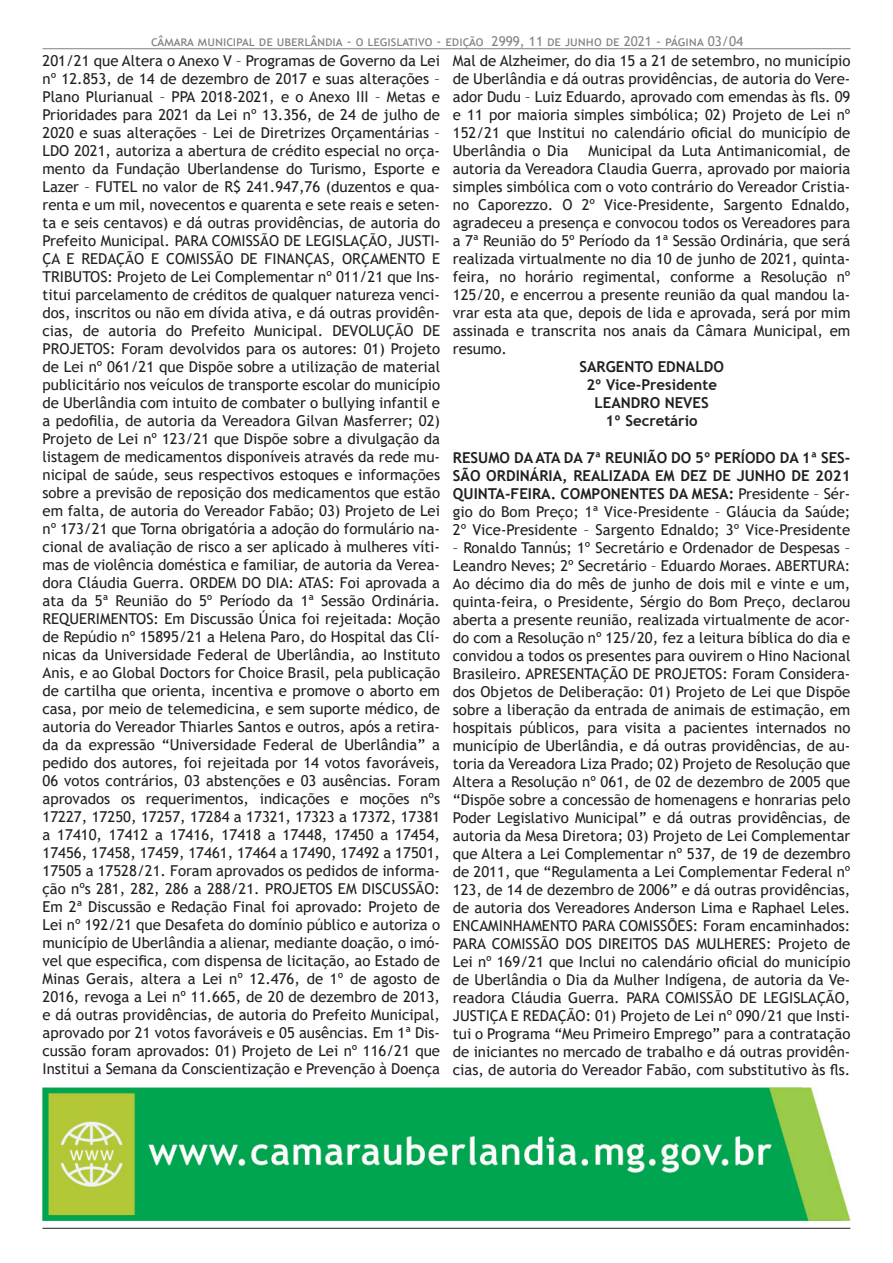
<style>
.page{position:relative;width:893px;height:1263px;background:#fff}
.page>*{position:absolute;margin:0;border:0;box-sizing:border-box;transform-origin:0 0}
.t1{font:15px/18px "Trebuchet MS";color:#231f20;text-align:justify}
.t2{font:700 15px "Trebuchet MS";color:#231f20}
.t3{font:13.5px "Trebuchet MS";color:#808285}
.s1{font-weight:700}
</style>
<div class="page">
<hr style="left:43px;top:48px;width:807px;height:1px;background:#808285">
<hr style="left:42px;top:1228px;width:808px;height:1px;background:#231f20">
<img style="left:42px;top:1087px;width:808px;height:133px">
<p class="t3" style="left:151px;top:32px;width:593px">câmara municipal de uberlândia - o legislativo - edição 2999, 11 de junho de 2021 - página 03/04</p>
<p class="t1" style="left:43px;top:52px;width:399px">201/21 que Altera o Anexo V – Programas de Governo da Lei nº 12.853, de 14 de dezembro de 2017 e suas alterações – Plano Plurianual – PPA 2018-2021, e o Anexo III – Metas e Prioridades para 2021 da Lei nº 13.356, de 24 de julho de 2020 e suas alterações – Lei de Diretrizes Orçamentárias – LDO 2021, autoriza a abertura de crédito especial no orça&shy;mento da Fundação Uberlandense do Turismo, Esporte e Lazer – FUTEL no valor de R$ 241.947,76 (duzentos e qua&shy;renta e um mil, novecentos e quarenta e sete reais e seten&shy;ta e seis centavos) e dá outras providências, de autoria do Prefeito Municipal. PARA COMISSÃO DE LEGISLAÇÃO, JUSTI-ÇA E REDAÇÃO E COMISSÃO DE FINANÇAS, ORÇAMENTO E TRIBUTOS: Projeto de Lei Complementar nº 011/21 que Ins&shy;titui parcelamento de créditos de qualquer natureza venci&shy;dos, inscritos ou não em dívida ativa, e dá outras providên&shy;cias, de autoria do Prefeito Municipal. DEVOLUÇÃO DE PROJETOS: Foram devolvidos para os autores: 01) Projeto de Lei nº 061/21 que Dispõe sobre a utilização de material publicitário nos veículos de transporte escolar do município de Uberlândia com intuito de combater o bullying infantil e a pedofilia, de autoria da Vereadora Gilvan Masferrer; 02)<br>Projeto de Lei nº 123/21 que Dispõe sobre a divulgação da listagem de medicamentos disponíveis através da rede mu&shy;nicipal de saúde, seus respectivos estoques e informações sobre a previsão de reposição dos medicamentos que estão em falta, de autoria do Vereador Fabão; 03) Projeto de Lei nº 173/21 que Torna obrigatória a adoção do formulário na&shy;cional de avaliação de risco a ser aplicado à mulheres víti&shy;mas de violência doméstica e familiar, de autoria da Verea&shy;dora Cláudia Guerra. ORDEM DO DIA: ATAS: Foi aprovada a ata da 5ª Reunião do 5º Período da 1ª Sessão Ordinária.<br>REQUERIMENTOS: Em Discussão Única foi rejeitada: Moção de Repúdio nº 15895/21 a Helena Paro, do Hospital das Clí&shy;nicas da Universidade Federal de Uberlândia, ao Instituto Anis, e ao Global Doctors for Choice Brasil, pela publicação de cartilha que orienta, incentiva e promove o aborto em casa, por meio de telemedicina, e sem suporte médico, de autoria do Vereador Thiarles Santos e outros, após a retira&shy;da da expressão “Universidade Federal de Uberlândia” a pedido dos autores, foi rejeitada por 14 votos favoráveis, 06 votos contrários, 03 abstenções e 03 ausências. Foram aprovados os requerimentos, indicações e moções nºs 17227, 17250, 17257, 17284 a 17321, 17323 a 17372, 17381 a 17410, 17412 a 17416, 17418 a 17448, 17450 a 17454, 17456, 17458, 17459, 17461, 17464 a 17490, 17492 a 17501, 17505 a 17528/21. Foram aprovados os pedidos de informa&shy;ção nºs 281, 282, 286 a 288/21. PROJETOS EM DISCUSSÃO:<br>Em 2ª Discussão e Redação Final foi aprovado: Projeto de Lei nº 192/21 que Desafeta do domínio público e autoriza o município de Uberlândia a alienar, mediante doação, o imó&shy;vel que especifica, com dispensa de licitação, ao Estado de Minas Gerais, altera a Lei nº 12.476, de 1º de agosto de 2016, revoga a Lei nº 11.665, de 20 de dezembro de 2013, e dá outras providências, de autoria do Prefeito Municipal, aprovado por 21 votos favoráveis e 05 ausências. Em 1ª Dis&shy;cussão foram aprovados: 01) Projeto de Lei nº 116/21 que Institui a Semana da Conscientização e Prevenção à Doença</p>
<p class="t1" style="left:453px;top:52px;width:399px">Mal de Alzheimer, do dia 15 a 21 de setembro, no município de Uberlândia e dá outras providências, de autoria do Vere&shy;ador Dudu – Luiz Eduardo, aprovado com emendas às fls. 09 e 11 por maioria simples simbólica; 02) Projeto de Lei nº 152/21 que Institui no calendário oficial do município de Uberlândia o Dia</p>
<p class="t1" style="left:453px;top:142px;width:399px;text-indent:136px">Municipal da Luta Antimanicomial, de autoria da Vereadora Claudia Guerra, aprovado por maioria simples simbólica com o voto contrário do Vereador Cristia&shy;no Caporezzo. O 2º Vice-Presidente, Sargento Ednaldo, agradeceu a presença e convocou todos os Vereadores para a 7ª Reunião do 5º Período da 1ª Sessão Ordinária, que será realizada virtualmente no dia 10 de junho de 2021, quinta&shy;feira, no horário regimental, conforme a Resolução nº 125/20, e encerrou a presente reunião da qual mandou la&shy;vrar esta ata que, depois de lida e aprovada, será por mim assinada e transcrita nos anais da Câmara Municipal, em resumo.</p>
<p class="t2" style="left:579px;top:358px;width:146px">SARGENTO EDNALDO</p>
<p class="t2" style="left:586px;top:376px;width:132px">2º Vice-Presidente</p>
<p class="t2" style="left:594px;top:394px;width:116px">LEANDRO NEVES</p>
<p class="t2" style="left:606px;top:412px;width:94px">1º Secretário</p>
<p class="t1" style="left:453px;top:448px;width:399px"><span class="s1">RESUMO DA ATA DA 7ª REUNIÃO DO 5º PERÍODO DA 1ª SES-SÃO ORDINÁRIA, REALIZADA EM DEZ DE JUNHO DE 2021<br>QUINTA-FEIRA. COMPONENTES DA MESA:</span> Presidente – Sér&shy;gio do Bom Preço; 1ª Vice-Presidente – Gláucia da Saúde; 2º Vice-Presidente – Sargento Ednaldo; 3º Vice-Presidente</p>
<p class="t1" style="left:453px;top:538px;width:399px">– Ronaldo Tannús; 1º Secretário e Ordenador de Despesas – Leandro Neves; 2º Secretário – Eduardo Moraes. ABERTURA:<br>Ao décimo dia do mês de junho de dois mil e vinte e um, quinta-feira, o Presidente, Sérgio do Bom Preço, declarou aberta a presente reunião, realizada virtualmente de acor&shy;do com a Resolução nº 125/20, fez a leitura bíblica do dia e convidou a todos os presentes para ouvirem o Hino Nacional Brasileiro. APRESENTAÇÃO DE PROJETOS: Foram Considera&shy;dos Objetos de Deliberação: 01) Projeto de Lei que Dispõe sobre a liberação da entrada de animais de estimação, em hospitais públicos, para visita a pacientes internados no município de Uberlândia, e dá outras providências, de au&shy;toria da Vereadora Liza Prado; 02) Projeto de Resolução que Altera a Resolução nº 061, de 02 de dezembro de 2005 que “Dispõe sobre a concessão de homenagens e honrarias pelo Poder Legislativo Municipal” e dá outras providências, de autoria da Mesa Diretora; 03) Projeto de Lei Complementar que Altera a Lei Complementar nº 537, de 19 de dezembro de 2011, que “Regulamenta a Lei Complementar Federal nº 123, de 14 de dezembro de 2006” e dá outras providências, de autoria dos Vereadores Anderson Lima e Raphael Leles.<br>ENCAMINHAMENTO PARA COMISSÕES: Foram encaminhados:<br>PARA COMISSÃO DOS DIREITOS DAS MULHERES: Projeto de Lei nº 169/21 que Inclui no calendário oficial do município de Uberlândia o Dia da Mulher Indígena, de autoria da Ve&shy;readora Cláudia Guerra. PARA COMISSÃO DE LEGISLAÇÃO, JUSTIÇA E REDAÇÃO: 01) Projeto de Lei nº 090/21 que Insti&shy;tui o Programa “Meu Primeiro Emprego” para a contratação de iniciantes no mercado de trabalho e dá outras providên&shy;cias, de autoria do Vereador Fabão, com substitutivo às fls.</p>
</div>
